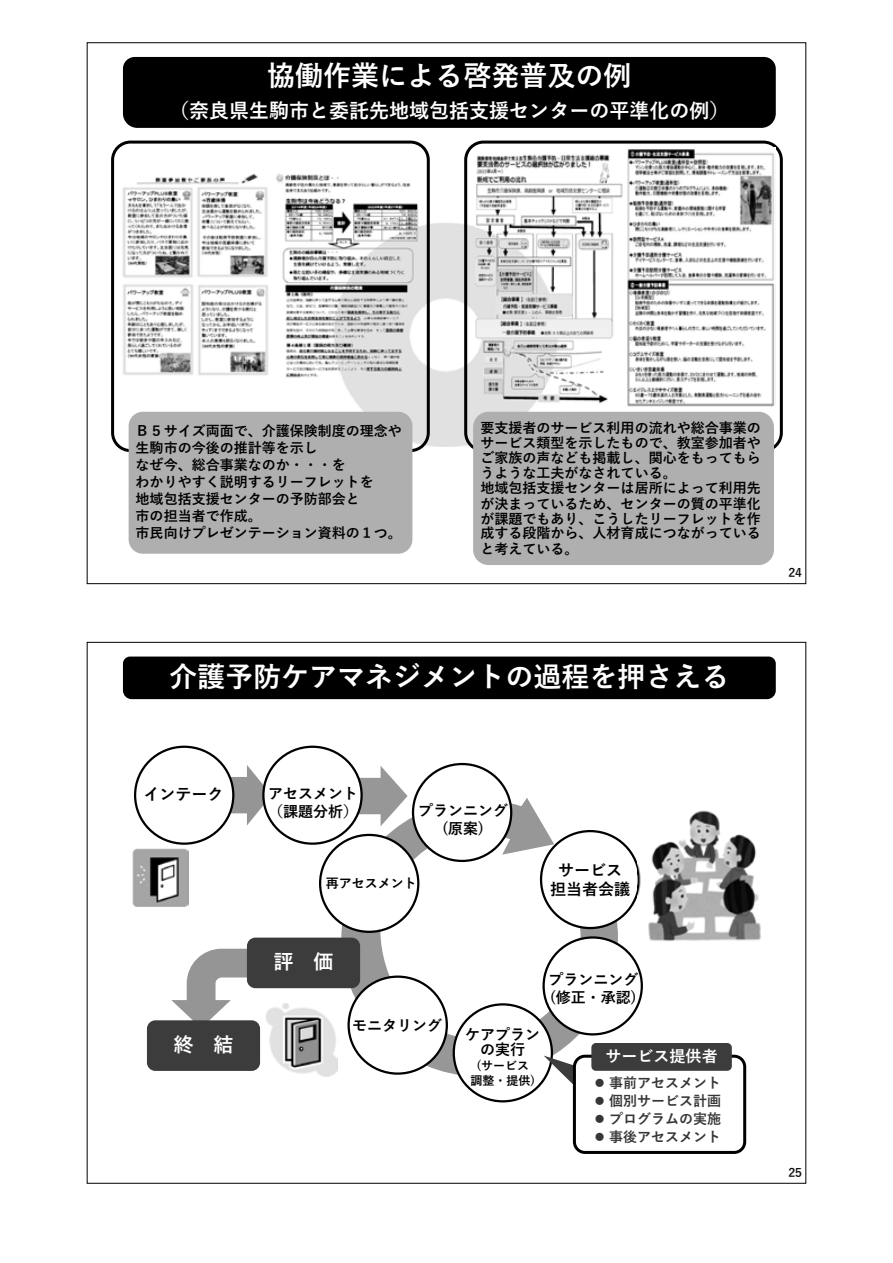
<style>
.page{position:relative;width:893px;height:1263px;background:#fff}
.page>*{position:absolute;margin:0;border:0;box-sizing:border-box;transform-origin:0 0}
.t1{font:700 28.05px "Yu Gothic";color:#fff}
.t2{font:700 19.95px "Yu Gothic";color:#fff}
.t3{font:700 16.05px/19.2px "Yu Gothic";color:#000;text-align:center}
.t4{font:700 16.05px "Yu Gothic";color:#fff}
.t5{font:700 15px/18px "Yu Gothic";color:#000;text-align:center}
.t6{font:700 13.95px/15px "Yu Gothic";color:#000}
.t7{font:700 13.95px "Yu Gothic";color:#363636}
.t8{font:700 13.05px "Yu Gothic";color:#000}
.t9{font:700 12px/15px "Yu Gothic";color:#000;text-align:center}
.t10{font:700 12px "Yu Gothic";color:#0f0f0f}
</style>
<div class="page">
<svg style="left:325px;top:785px;width:304px;height:306px"></svg>
<svg style="left:171px;top:949px;width:110px;height:77px"></svg>
<svg style="left:351px;top:766px;width:57px;height:60px"></svg>
<img style="left:265px;top:1002px;width:73px;height:75px">
<img style="left:132px;top:849px;width:56px;height:57px">
<div style="left:413px;top:764px;width:98px;height:97px;background:#fff;border-radius:50%"></div>
<div style="left:412px;top:763px;width:100px;height:99px;border:2px solid #000;border-radius:50%"></div>
<svg style="left:223px;top:765px;width:49px;height:60px"></svg>
<div style="left:135px;top:747px;width:98px;height:97px;background:#fff;border-radius:50%"></div>
<div style="left:134px;top:746px;width:100px;height:99px;border:2px solid #000;border-radius:50%"></div>
<div style="left:263px;top:747px;width:99px;height:97px;background:#fff;border-radius:50%"></div>
<div style="left:262px;top:746px;width:101px;height:99px;border:2px solid #000;border-radius:50%"></div>
<div style="left:541px;top:831px;width:98px;height:97px;background:#fff;border-radius:50%"></div>
<div style="left:540px;top:830px;width:100px;height:99px;border:2px solid #000;border-radius:50%"></div>
<div style="left:544px;top:937px;width:98px;height:97px;background:#fff;border-radius:50%"></div>
<div style="left:542px;top:936px;width:101px;height:99px;border:2px solid #000;border-radius:50%"></div>
<div style="left:454px;top:1004px;width:98px;height:97px;background:#fff;border-radius:50%"></div>
<div style="left:453px;top:1003px;width:100px;height:99px;border:2px solid #000;border-radius:50%"></div>
<div style="left:349px;top:977px;width:98px;height:96px;background:#fff;border-radius:50%"></div>
<div style="left:347px;top:975px;width:101px;height:100px;border:2px solid #000;border-radius:50%"></div>
<div style="left:320px;top:835px;width:98px;height:97px;background:#fff;border-radius:50%"></div>
<div style="left:319px;top:834px;width:100px;height:99px;border:2px solid #000;border-radius:50%"></div>
<div style="left:247px;top:937px;width:113px;height:51px;background:#3c3c3c;border-radius:8px"></div>
<div style="left:147px;top:1020px;width:113px;height:51px;background:#3c3c3c;border-radius:8px"></div>
<svg style="left:544px;top:1055px;width:36px;height:35px"></svg>
<div style="left:574px;top:1056px;width:171px;height:96px;background:#fff;border-radius:11px"></div>
<div style="left:573px;top:1055px;width:173px;height:99px;border:3px solid #000;border-radius:11px"></div>
<div style="left:591px;top:1043px;width:141px;height:28px;background:#3c3c3c;border-radius:5px"></div>
<img style="left:638px;top:810px;width:123px;height:132px">
<div style="left:123px;top:656px;width:653px;height:43px;background:#000"></div>
<img style="left:333px;top:223px;width:225px;height:224px">
<div style="left:111px;top:141px;width:319px;height:311px;border:3px solid #000;border-radius:18px"></div>
<div style="left:464px;top:141px;width:319px;height:311px;border:3px solid #000;border-radius:18px"></div>
<img style="left:122px;top:173px;width:303px;height:209px">
<img style="left:475px;top:147px;width:300px;height:262px">
<div style="left:473px;top:412px;width:301px;height:153px;background:#afafaf;border-radius:15px"></div>
<div style="left:129px;top:412px;width:283px;height:142px;background:#afafaf;border-radius:14px"></div>
<div style="left:123px;top:57px;width:653px;height:71px;background:#000"></div>
<h1 class="t1" style="left:267px;top:60px;width:366px">協働作業による啓発普及の例</h1>
<h2 class="t2" style="left:169px;top:100px;width:562px">（奈良県⽣駒市と委託先地域包括⽀援センターの平準化の例）</h2>
<p class="t6" style="left:136px;top:423px;width:268px;line-height:17px">Ｂ５サイズ両⾯で、介護保険制度の理念や⽣駒市の今後の推計等を⽰し<br>なぜ今、総合事業なのか・・・を<br>わかりやすく説明するリーフレットを<br>地域包括⽀援センターの予防部会と<br>市の担当者で作成。<br>市⺠向けプレゼンテーション資料の１つ。</p>
<p class="t6" style="left:480px;top:421px;width:282px">要⽀援者のサービス利⽤の流れや総合事業のサービス類型を⽰したもので、教室参加者やご家族の声なども掲載し、関⼼をもってもらうような⼯夫がなされている。<br>地域包括⽀援センターは居所によって利⽤先が決まっているため、センターの質の平準化が課題でもあり、こうしたリーフレットを作成する段階から、⼈材育成につながっていると考えている。</p>
<p class="t10" style="left:788px;top:566px;width:15px">24</p>
<h1 class="t1" style="left:169px;top:660px;width:562px">介護予防ケアマネジメントの過程を押さえる</h1>
<p class="t3" style="left:143px;top:785px;width:82px">インテーク</p>
<p class="t5" style="left:268px;top:784px;width:91px;text-align:left">アセスメント（課題分析）</p>
<p class="t5" style="left:418px;top:801px;width:91px">プランニング(原案)</p>
<p class="t8" style="left:326px;top:876px;width:93px">再アセスメント</p>
<p class="t3" style="left:550px;top:861px;width:82px">サービス担当者会議</p>
<h2 class="t2" style="left:174px;top:1033px;width:62px">終 結</h2>
<h2 class="t2" style="left:274px;top:951px;width:62px">評 価</h2>
<p class="t5" style="left:352px;top:1017px;width:91px">モニタリング</p>
<p class="t5" style="left:465px;top:1027px;width:76px;line-height:15px">ケアプランの実⾏</p>
<p class="t9" style="left:470px;top:1058px;width:66px">(サービス調整・提供)</p>
<p class="t5" style="left:548px;top:970px;width:91px;text-align:left">プランニング(修正・承認)</p>
<p class="t4" style="left:605px;top:1047px;width:114px">サービス提供者</p>
<p class="t7" style="left:595px;top:1075px;width:128px">● 事前アセスメント</p>
<p class="t7" style="left:595px;top:1093px;width:128px">● 個別サービス計画</p>
<p class="t7" style="left:595px;top:1111px;width:128px">● プログラムの実施</p>
<p class="t7" style="left:595px;top:1129px;width:128px">● 事後アセスメント</p>
<p class="t10" style="left:788px;top:1166px;width:15px">25</p>
</div>
